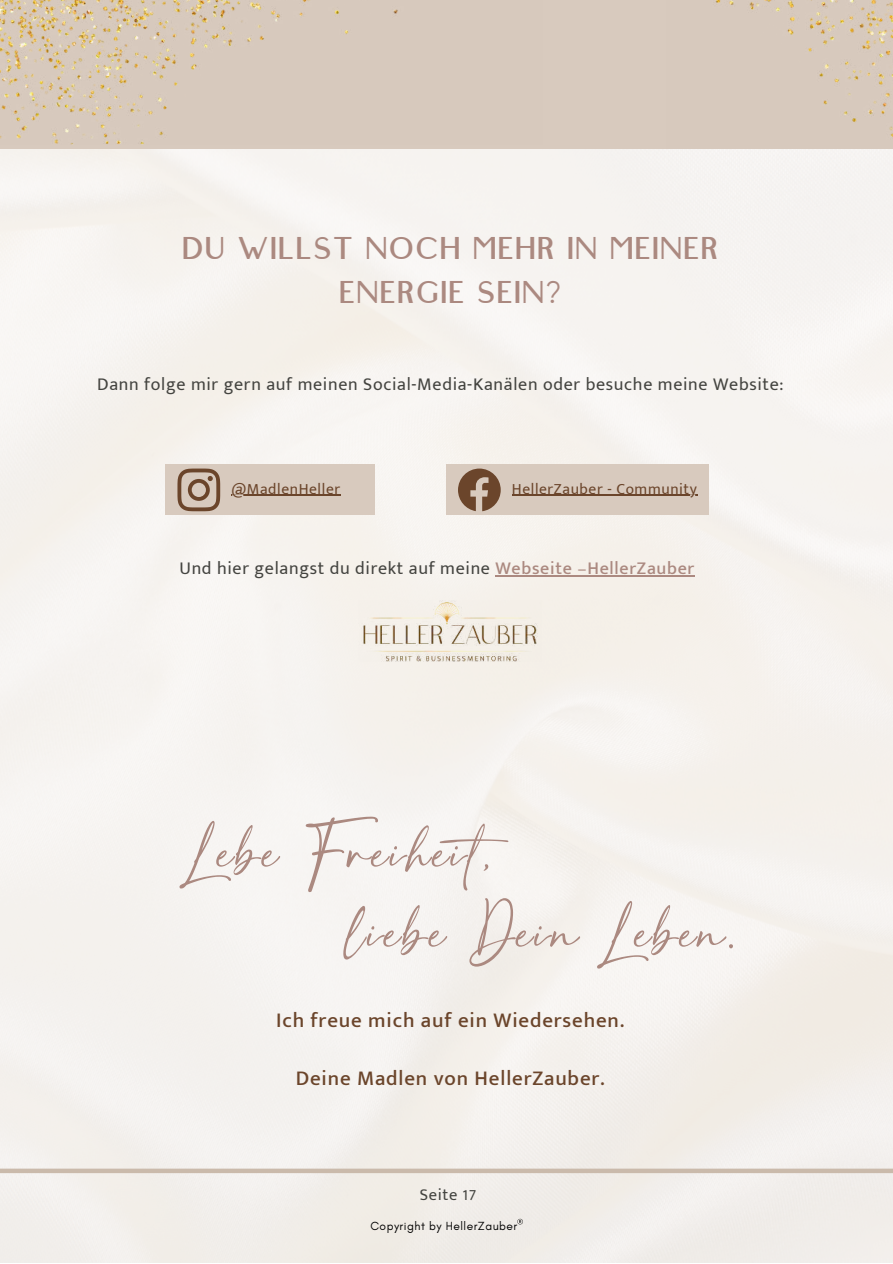
<style>
.page{position:relative;width:893px;height:1264px;background:#fff}
.page>*{position:absolute;margin:0;border:0;box-sizing:border-box;transform-origin:0 0}
.t1{font:75px/79.9px "Girl Boss Script";letter-spacing:.04em;color:#ab8980}
.t2{font:31.5px/43.8px "Highfield";letter-spacing:.04em;color:#ab8980;text-align:center}
.t3{font:500 21px "Mukta Mahee";letter-spacing:.04em;color:#6b452b}
.t4{font:18px "Mukta Mahee";letter-spacing:.04em;color:#444440}
.t5{font:16.5px "Mukta Mahee";letter-spacing:.04em;color:#444440}
.t6{font:15.45px "Mukta Mahee";letter-spacing:.04em;color:#6b452b}
.t7{font:12px "Glacial Indifference";letter-spacing:.04em;color:#000}
.s1{font-weight:500;color:#ab8980}
</style>
<div class="page">
<svg style="left:517px;top:1218px;width:6px;height:6px"></svg>
<div style="left:0;top:1168px;width:892px;height:5px;background:#cabaab"></div>
<div style="left:0;top:0;width:892px;height:149px;background:#d8cabe"></div>
<img style="left:0;top:0;width:398px;height:144px">
<div style="left:165px;top:464px;width:209px;height:50px;background:#d8cabe"></div>
<svg style="left:177px;top:468px;width:43px;height:43px"></svg>
<div style="left:446px;top:464px;width:262px;height:50px;background:#d8cabe"></div>
<svg style="left:458px;top:468px;width:42px;height:43px"></svg>
<hr style="left:231px;top:495px;width:110px;height:1px;background:#6b452b">
<hr style="left:512px;top:495px;width:185px;height:1px;background:#6b452b">
<img style="left:715px;top:0;width:177px;height:137px">
<hr style="left:495px;top:575px;width:200px;height:1px;background:#ab8980">
<img style="left:358px;top:600px;width:183px;height:62px">
<h2 class="t2" style="left:182px;top:225px;width:538px">DU WILLST NOCH MEHR IN MEINER<br>ENERGIE SEIN?</h2>
<p class="t4" style="left:97px;top:373px;width:688px">Dann folge mir gern auf meinen Social-Media-Kanälen oder besuche meine Website:</p>
<p class="t6" style="left:231px;top:479px;width:110px">@MadlenHeller</p>
<p class="t6" style="left:512px;top:479px;width:187px">HellerZauber - Community</p>
<p class="t4" style="left:179px;top:557px;width:516px">Und hier gelangst du direkt auf meine <span class="s1">Webseite –HellerZauber</span></p>
<h1 class="t1" style="left:347px;top:815px;width:390px;text-indent:-159px">Lebe Freiheit,<br>liebe Dein Leben.</h1>
<p class="t3" style="left:276px;top:1007px;width:349px">Ich freue mich auf ein Wiedersehen.</p>
<p class="t3" style="left:296px;top:1065px;width:310px">Deine Madlen von HellerZauber.</p>
<p class="t5" style="left:420px;top:1185px;width:58px">Seite 17</p>
<p class="t7" style="left:370px;top:1218px;width:148px">Copyright by HellerZauber</p>
</div>
